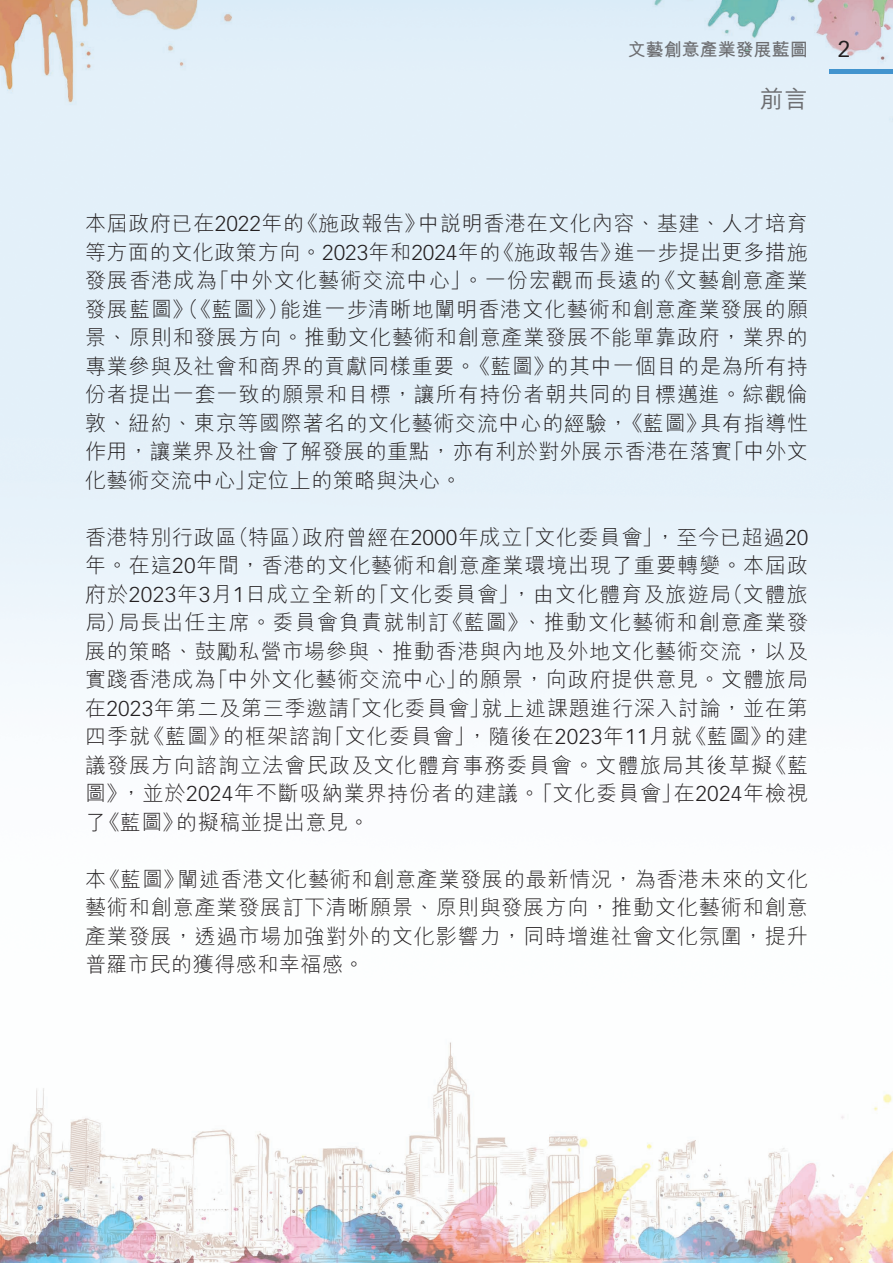
<style>
.page{position:relative;width:893px;height:1263px;background:#fff}
.page>*{position:absolute;margin:0;border:0;box-sizing:border-box;transform-origin:0 0}
.t1{font:500 24px "M Hei HK";color:#6c6d70}
.t2{font:22.5px "Vectora LT Std";color:#231f20}
.t3{font:300 21px/28.5px "M Hei HK";letter-spacing:.045em;color:#231f20;text-align:justify}
.t4{font:700 18px "M Hei HK";color:#6c6d70}
.s1{font-family:"Vectora LT Std"}
</style>
<div class="page">
<img style="left:0;top:0;width:893px;height:1263px">
<hr style="left:829px;top:69px;width:64px;height:4px;background:#4394ce">
<p class="t4" style="left:628px;top:37px;width:181px">文藝創意產業發展藍圖</p>
<p class="t2" style="left:838px;top:36px;width:14px">2</p>
<p class="t1" style="left:760px;top:81px;width:49px">前言</p>
<p class="t3" style="left:85px;top:209px;width:725px">本屆政府已在<span class="s1">2022</span>年的《施政報告》中說明香港在文化內容、基建、人才培育等方面的文化政策方向。<span class="s1">2023</span>年和<span class="s1">2024</span>年的《施政報告》進一步提出更多措施發展香港成為「中外文化藝術交流中心」。一份宏觀而長遠的《文藝創意產業發展藍圖》（《藍圖》）能進一步清晰地闡明香港文化藝術和創意產業發展的願景、原則和發展方向。推動文化藝術和創意產業發展不能單靠政府，業界的專業參與及社會和商界的貢獻同樣重要。《藍圖》的其中一個目的是為所有持份者提出一套一致的願景和目標，讓所有持份者朝共同的目標邁進。綜觀倫敦、紐約、東京等國際著名的文化藝術交流中心的經驗，《藍圖》具有指導性作用，讓業界及社會了解發展的重點，亦有利於對外展示香港在落實「中外文化藝術交流中心」定位上的策略與決心。</p>
<p class="t3" style="left:85px;top:522px;width:725px">香港特別行政區（特區）政府曾經在<span class="s1">2000</span>年成立「文化委員會」，至今已超過<span class="s1">20</span>年。在這<span class="s1">20</span>年間，香港的文化藝術和創意產業環境出現了重要轉變。本屆政府於<span class="s1">2023</span>年<span class="s1">3</span>月<span class="s1">1</span>日成立全新的「文化委員會」，由文化體育及旅遊局（文體旅局）局長出任主席。委員會負責就制訂《藍圖》、推動文化藝術和創意產業發展的策略、鼓勵私營市場參與、推動香港與內地及外地文化藝術交流，以及實踐香港成為「中外文化藝術交流中心」的願景，向政府提供意見。文體旅局在<span class="s1">2023</span>年第二及第三季邀請「文化委員會」就上述課題進行深入討論，並在第四季就《藍圖》的框架諮詢「文化委員會」，隨後在<span class="s1">2023</span>年<span class="s1">11</span>月就《藍圖》的建議發展方向諮詢立法會民政及文化體育事務委員會。文體旅局其後草擬《藍圖》，並於<span class="s1">2024</span>年不斷吸納業界持份者的建議。「文化委員會」在<span class="s1">2024</span>年檢視了《藍圖》的擬稿並提出意見。</p>
<p class="t3" style="left:85px;top:864px;width:725px">本《藍圖》闡述香港文化藝術和創意產業發展的最新情況，為香港未來的文化藝術和創意產業發展訂下清晰願景、原則與發展方向，推動文化藝術和創意產業發展，透過市場加強對外的文化影響力，同時增進社會文化氛圍，提升普羅市民的獲得感和幸福感。</p>
</div>
